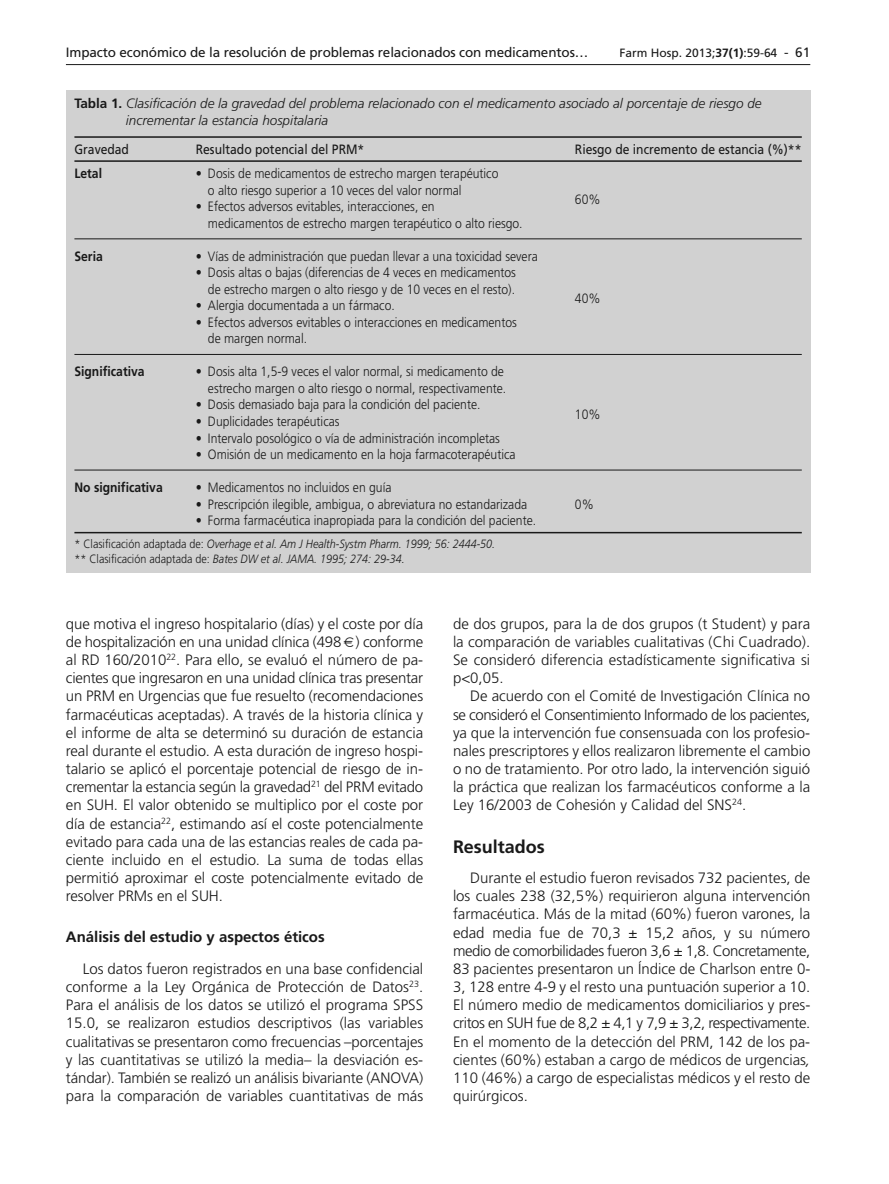
<style>
.page{position:relative;width:889px;height:1184px;background:#fff}
.page>*{position:absolute;margin:0;border:0;box-sizing:border-box;transform-origin:0 0}
.t1{font:700 18px "Frutiger";color:#191919}
.t2{font:300 15px/18.1px "Frutiger";color:#191919;text-align:justify}
.t3{font:700 15px "Frutiger";color:#191919}
.t4{font:300 13.5px "Frutiger";color:#191919;scale:.9 1}
.t5{font:italic 300 13.5px/16.5px "Frutiger";color:#191919}
.t6{font:13.5px "Frutiger";letter-spacing:-.01em;color:#191919}
.t7{font:13.5px "Frutiger";letter-spacing:-.01em;color:#191919;scale:.9 1}
.t8{font:700 13.5px "Frutiger";color:#191919;scale:.9 1}
.t9{font:italic 300 12px/15px "Frutiger";color:#191919;scale:.9 1}
.t10{font:12px "Frutiger";color:#191919}
.s1{font-weight:700}
.s2{font-size:13.5px}
.s3{font-weight:700;font-style:normal}
.s4{font-weight:700;color:#d1d1d1}
.s5{font-style:normal}
.s6{font-style:italic}
</style>
<div class="page">
<hr style="left:66px;top:64px;width:744px;height:1px;background:#191919">
<div style="left:66px;top:90px;width:744px;height:482px;background:#d1d1d1"></div>
<hr style="left:74px;top:136px;width:727px;height:2px;background:#191919">
<hr style="left:74px;top:160px;width:727px;height:2px;background:#191919">
<hr style="left:74px;top:238px;width:727px;height:1px;background:#191919">
<hr style="left:74px;top:354px;width:727px;height:1px;background:#191919">
<hr style="left:74px;top:469px;width:727px;height:1px;background:#191919">
<hr style="left:74px;top:531px;width:727px;height:2px;background:#191919">
<p class="t6" style="left:66px;top:47px;width:524px">Impacto económico de la resolución de problemas relacionados con medicamentos…</p>
<p class="t10" style="left:619px;top:48px;width:192px">Farm Hosp. 2013;<span class="s1">37(1)</span>:59-64 <span class="s2">- 61</span></p>
<p class="t5" style="left:126px;top:96px;width:637px;text-indent:-51px"><span class="s3">Tabla 1.</span> Clasificación de la gravedad del problema relacionado con el medicamento asociado al porcentaje de riesgo de incrementar la estancia hospitalaria</p>
<p class="t7" style="left:74px;top:143px;width:62px">Gravedad</p>
<p class="t7" style="left:196px;top:143px;width:189px">Resultado potencial del PRM*</p>
<p class="t7" style="left:575px;top:143px;width:253px">Riesgo de incremento de estancia (%)**</p>
<p class="t8" style="left:74px;top:168px;width:32px">Letal</p>
<p class="t4" style="left:196px;top:168px;width:338px"><span class="s1">•</span> Dosis de medicamentos de estrecho margen terapéutico</p>
<p class="t4" style="left:196px;top:185px;width:297px"><span class="s4">•</span> o alto riesgo superior a 10 veces del valor normal</p>
<p class="t4" style="left:575px;top:194px;width:30px">60%</p>
<p class="t4" style="left:196px;top:201px;width:267px"><span class="s1">•</span> Efectos adversos evitables, interacciones, en</p>
<p class="t4" style="left:196px;top:218px;width:365px"><span class="s4">•</span> medicamentos de estrecho margen terapéutico o alto riesgo.</p>
<p class="t8" style="left:74px;top:251px;width:33px">Seria</p>
<p class="t4" style="left:196px;top:251px;width:381px"><span class="s1">•</span> Vías de administración que puedan llevar a una toxicidad severa</p>
<p class="t4" style="left:196px;top:267px;width:357px"><span class="s1">•</span> Dosis altas o bajas (diferencias de 4 veces en medicamentos</p>
<p class="t4" style="left:196px;top:284px;width:356px"><span class="s4">•</span> de estrecho margen o alto riesgo y de 10 veces en el resto).</p>
<p class="t4" style="left:575px;top:293px;width:30px">40%</p>
<p class="t4" style="left:196px;top:300px;width:223px"><span class="s1">•</span> Alergia documentada a un fármaco.</p>
<p class="t4" style="left:196px;top:317px;width:358px"><span class="s1">•</span> Efectos adversos evitables o interacciones en medicamentos</p>
<p class="t4" style="left:196px;top:333px;width:125px"><span class="s4">•</span> de margen normal.</p>
<p class="t8" style="left:74px;top:366px;width:79px">Significativa</p>
<p class="t4" style="left:196px;top:366px;width:344px"><span class="s1">•</span> Dosis alta 1,5-9 veces el valor normal, si medicamento de</p>
<p class="t4" style="left:196px;top:383px;width:346px"><span class="s4">•</span> estrecho margen o alto riesgo o normal, respectivamente.</p>
<p class="t4" style="left:196px;top:399px;width:318px"><span class="s1">•</span> Dosis demasiado baja para la condición del paciente.</p>
<p class="t4" style="left:575px;top:408px;width:30px">10%</p>
<p class="t4" style="left:196px;top:416px;width:161px"><span class="s1">•</span> Duplicidades terapéuticas</p>
<p class="t4" style="left:196px;top:432px;width:339px"><span class="s1">•</span> Intervalo posológico o vía de administración incompletas</p>
<p class="t4" style="left:196px;top:449px;width:357px"><span class="s1">•</span> Omisión de un medicamento en la hoja farmacoterapéutica</p>
<p class="t8" style="left:74px;top:482px;width:100px">No significativa</p>
<p class="t4" style="left:196px;top:482px;width:219px"><span class="s1">•</span> Medicamentos no incluidos en guía</p>
<p class="t4" style="left:196px;top:498px;width:370px"><span class="s1">•</span> Prescripción ilegible, ambigua, o abreviatura no estandarizada</p>
<p class="t4" style="left:575px;top:498px;width:22px">0%</p>
<p class="t4" style="left:196px;top:515px;width:380px"><span class="s1">•</span> Forma farmacéutica inapropiada para la condición del paciente.</p>
<p class="t9" style="left:74px;top:537px;width:469px"><span class="s5">* Clasificación adaptada de:</span> Overhage et al. Am J Health-Systm Pharm. 1999; 56: 2444-50. <span class="s5">** Clasificación adaptada de:</span> Bates DW et al. JAMA. 1995; 274: 29-34.</p>
<p class="t2" style="left:66px;top:615px;width:359px">que motiva el ingreso hospitalario (días) y el coste por día de hospitalización en una unidad clínica (498 ) conforme al RD 160/2010<sup>22</sup>. Para ello, se evaluó el número de pa&shy;cientes que ingresaron en una unidad clínica tras presentar un PRM en Urgencias que fue resuelto (recomendaciones farmacéuticas aceptadas). A través de la historia clínica y el informe de alta se determinó su duración de estancia real durante el estudio. A esta duración de ingreso hospi&shy;talario se aplicó el porcentaje potencial de riesgo de in&shy;crementar la estancia según la gravedad<sup>21</sup> del PRM evitado en SUH. El valor obtenido se multiplico por el coste por día de estancia<sup>22</sup>, estimando así el coste potencialmente evitado para cada una de las estancias reales de cada pa&shy;ciente incluido en el estudio. La suma de todas ellas permitió aproximar el coste potencialmente evitado de resolver PRMs en el SUH.</p>
<p class="t3" style="left:66px;top:930px;width:260px">Análisis del estudio y aspectos éticos</p>
<p class="t2" style="left:66px;top:960px;width:359px;text-indent:17px">Los datos fueron registrados en una base confidencial conforme a la Ley Orgánica de Protección de Datos<sup>23</sup>.<br>Para el análisis de los datos se utilizó el programa SPSS 15.0, se realizaron estudios descriptivos (las variables cualitativas se presentaron como frecuencias –porcentajes y las cuantitativas se utilizó la media– la desviación es&shy;tándar). También se realizó un análisis bivariante (ANOVA) para la comparación de variables cuantitativas de más</p>
<p class="t2" style="left:453px;top:615px;width:359px">de dos grupos, para la de dos grupos (t Student) y para la comparación de variables cualitativas (Chi Cuadrado).<br>Se consideró diferencia estadísticamente significativa si p&lt;0,05.</p>
<p class="t2" style="left:453px;top:688px;width:359px;text-indent:17px">De acuerdo con el Comité de Investigación Clínica no se consideró el Consentimiento Informado de los pacientes, ya que la intervención fue consensuada con los profesio&shy;nales prescriptores y ellos realizaron libremente el cambio o no de tratamiento. Por otro lado, la intervención siguió la práctica que realizan los farmacéuticos conforme a la Ley 16/2003 de Cohesión y Calidad del SNS<sup>24</sup>.</p>
<p class="t1" style="left:453px;top:839px;width:93px">Resultados</p>
<p class="t2" style="left:453px;top:869px;width:359px;text-indent:17px">Durante el estudio fueron revisados 732 pacientes, de los cuales 238 (32,5%) requirieron alguna intervención farmacéutica. Más de la mitad (60%) fueron varones, la edad media fue de 70,3 ± 15,2 años, y su número medio de comorbilidades fueron 3,6 ± 1,8. Concretamente, 83 pacientes presentaron un Índice de Charlson entre 0- 3, 128 entre 4-9 y el resto una puntuación superior a 10.<br>El número medio de medicamentos domiciliarios y pres&shy;critos en SUH fue de 8,2 ± 4,1 y 7,9 ± 3,2, respectivamente.<br>En el momento de la detección del PRM, 142 de los pa&shy;cientes (60%) estaban a cargo de médicos de urgencias<span class="s6">, </span>110 (46%) a cargo de especialistas médicos y el resto de quirúrgicos.</p>
</div>
